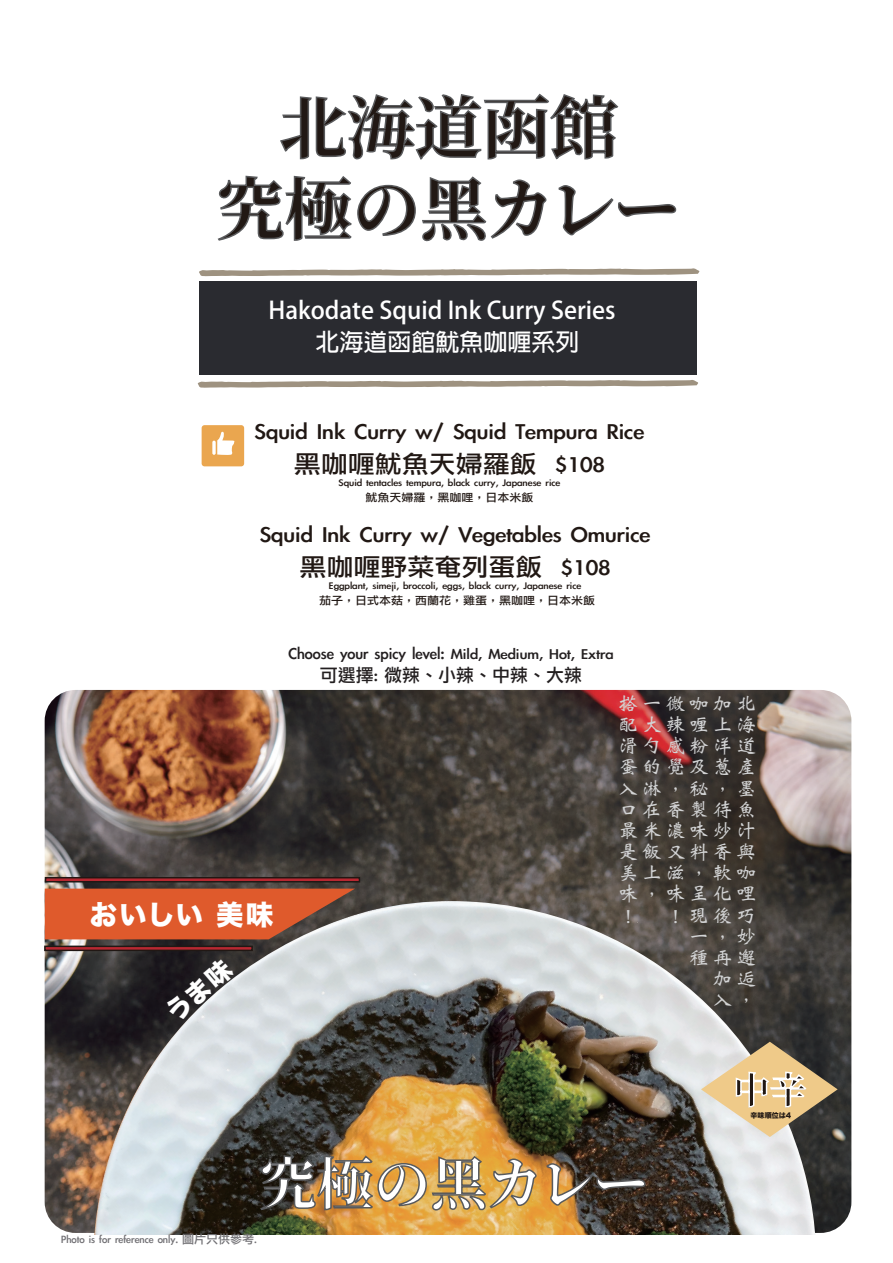
<style>
.page{position:relative;width:893px;height:1263px;background:#fff}
.page>*{position:absolute;margin:0;border:0;box-sizing:border-box;transform-origin:0 0}
.t1{font:700 67.8px/81.3px "Source Han Serif";color:#211814;text-align:center}
.t2{font:700 57px "Source Han Serif";letter-spacing:-.015em;color:#fff}
.t3{font:700 36.6px "Source Han Serif";color:#211814}
.t4{font:27.6px "Hira Kaku Std N W8";letter-spacing:.045em;color:#fff}
.t5{font:24.45px/32.5px "Li Gothic Med";color:#211814;text-align:center;scale:1.11 1}
.t6{font:700 24px/31.5px "Adobe Fan Heiti Std";color:#fff;text-align:center}
.t7{font:700 19.65px/21.1px "Weibei TC";color:#d2d3d4}
.t8{font:18px/21.6px "Li Gothic Med";color:#231f20;text-align:center}
.t9{font:12px "Li Gothic Med";color:#717074}
.t10{font:10.8px/14.5px "Li Gothic Med";color:#211814;text-align:center;scale:1.11 1}
.t11{font:7.05px "Hira Kaku Std N W8";color:#211814}
.s1{font-size:16.2px}
</style>
<div class="page">
<svg style="left:280px;top:93px;width:339px;height:67px"></svg>
<svg style="left:217px;top:175px;width:330px;height:67px"></svg>
<svg style="left:558px;top:185px;width:119px;height:51px"></svg>
<img style="left:45px;top:690px;width:806px;height:543px">
<img style="left:93px;top:901px;width:723px;height:334px">
<svg style="left:45px;top:889px;width:310px;height:50px;background:#d15e36"></svg>
<svg style="left:45px;top:877px;width:315px;height:5px;background:#6b1f22"></svg>
<svg style="left:44px;top:945px;width:209px;height:6px"></svg>
<svg style="left:701px;top:1042px;width:137px;height:95px;background:#bcac90"></svg>
<div style="left:200px;top:282px;width:497px;height:93px;background:#2a2b30"></div>
<svg style="left:199px;top:268px;width:500px;height:8px"></svg>
<svg style="left:198px;top:380px;width:500px;height:8px"></svg>
<div style="left:202px;top:425px;width:42px;height:41px;background:#eaa64f;border-radius:3px"></div>
<svg style="left:217px;top:432px;width:17px;height:23px"></svg>
<svg style="left:212px;top:441px;width:4px;height:14px"></svg>
<svg style="left:259px;top:1154px;width:278px;height:59px;background:#a98348"></svg>
<svg style="left:545px;top:1162px;width:101px;height:44px;background:#5f482f"></svg>
<svg style="left:164px;top:957px;width:72px;height:66px;background:#565558"></svg>
<h1 class="t1" style="left:217px;top:89px;width:466px">北海道函館<br>究極の黑カレー</h1>
<h3 class="t6" style="left:268px;top:295px;width:349px">Hakodate Squid Ink Curry Series北海道函館魷魚咖喱系列</h3>
<h3 class="t5" style="left:255px;top:415px;width:353px">Squid Ink Curry w/ Squid Tempura Rice黑咖喱魷魚天婦羅飯 $108</h3>
<p class="t10" style="left:339px;top:476px;width:201px">Squid tentacles tempura, black curry, Japanese rice魷魚天婦羅，黑咖哩，日本米飯</p>
<h3 class="t5" style="left:260px;top:518px;width:353px">Squid Ink Curry w/ Vegetables Omurice黑咖喱野菜奄列蛋飯 $108</h3>
<p class="t10" style="left:319px;top:579px;width:250px">Eggplant, simeji, broccoli, eggs, black curry, Japanese rice<br>茄子，日式本菇，西蘭花，雞蛋，黑咖哩，日本米飯</p>
<h3 class="t4" style="left:90px;top:899px;width:185px">おいしい 美味</h3>
<h3 class="t8" style="left:288px;top:643px;width:327px">Choose your spicy level: <span class="s1">Mild, Medium, Hot, Extra</span>可選擇: 微辣、小辣、中辣、大辣</h3>
<h3 class="t7" style="left:618px;top:693px;width:139px">搭一微咖加北配大辣喱上海滑勺感粉洋道蛋的覺及蔥產入淋，<br>口在香製待魚最米濃味炒汁是飯又料香與美上滋，<br>味，<br>！</h3>
<h3 class="t7" style="left:737px;top:777px;width:19px">墨</h3>
<h3 class="t7" style="left:689px;top:777px;width:36px">秘，</h3>
<h3 class="t7" style="left:713px;top:862px;width:44px">軟咖</h3>
<h3 class="t7" style="left:666px;top:883px;width:91px">味呈化哩！</h3>
<h3 class="t7" style="left:689px;top:904px;width:68px">現後巧一，<br>種再邂</h3>
<h3 class="t7" style="left:737px;top:926px;width:20px">妙</h3>
<h3 class="t7" style="left:713px;top:968px;width:44px">加逅入，</h3>
<h3 class="t3" style="left:733px;top:1069px;width:75px">中辛</h3>
<p class="t11" style="left:750px;top:1111px;width:42px">辛味順位は4</p>
<h2 class="t2" style="left:259px;top:1151px;width:391px">究極の黑カレー</h2>
<p class="t9" style="left:61px;top:1233px;width:197px">Photo is for reference only. 圖片只供參考.</p>
</div>
